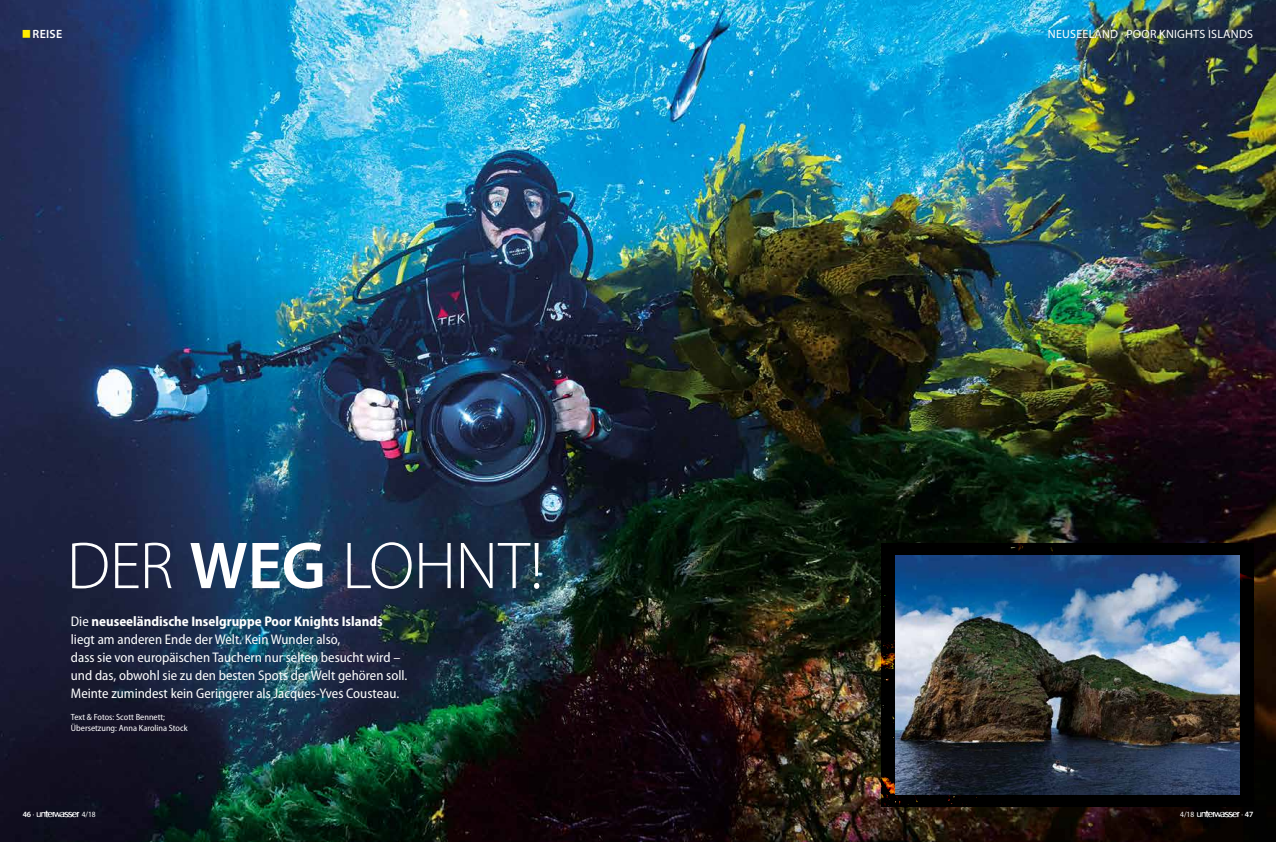
<style>
.page{position:relative;width:1276px;height:842px;background:#fff}
.page>*{position:absolute;margin:0;border:0;box-sizing:border-box;transform-origin:0 0}
.t1{font:300 66.9px "Myriad Pro";letter-spacing:-.01em;color:#fff}
.t2{font:semi-condensed 14px/18px "Myriad Pro";color:#fff}
.t3{font:12px "Myriad Pro";letter-spacing:.02em;color:#fff}
.t4{font:600 12px "Myriad Pro";letter-spacing:.02em;color:#fff}
.t5{font:semi-condensed 9px/11px "Myriad Pro";color:#fff}
.t6{font:semi-condensed 8px "Myriad Pro";color:#fff}
.s1{font-weight:600}
.s2{font-weight:700}
.s3{font-weight:600;font-stretch:normal}
.s4{font-family:"Unterwasser";font-stretch:normal;font-size:8.5px}
</style>
<div class="page">
<img style="left:0;top:0;width:1276px;height:842px">
<svg style="left:881px;top:543px;width:372px;height:263px;background:#070707"></svg>
<img style="left:896px;top:556px;width:343px;height:239px">
<svg style="left:23px;top:30px;width:7px;height:8px"></svg>
<p class="t4" style="left:33px;top:28px;width:31px">REISE</p>
<p class="t3" style="left:1048px;top:28px;width:207px">NEUSEELAND · POOR KNIGHTS ISLANDS</p>
<h1 class="t1" style="left:67px;top:529px;width:478px">DER <span class="s1">WEG</span> LOHNT!</h1>
<p class="t2" style="left:71px;top:613px;width:338px">Die <span class="s2">neuseeländische Inselgruppe Poor Knights Islands </span>liegt am anderen Ende der Welt. Kein Wunder also,<br>dass sie von europäischen Tauchern nur selten besucht wird – und das, obwohl sie zu den besten Spots der Welt gehören soll.<br>Meinte zumindest kein Geringerer als Jacques-Yves Cousteau.</p>
<p class="t5" style="left:71px;top:712px;width:118px">Text &amp; Fotos: Scott Bennett;<br>Übersetzung: Anna Karolina Stock</p>
<p class="t6" style="left:23px;top:810px;width:75px"><span class="s3">46</span> · <span class="s4">u</span> 4/18</p>
<p class="t6" style="left:1180px;top:810px;width:75px">4/18 <span class="s4">u</span> · <span class="s3">47</span></p>
</div>
